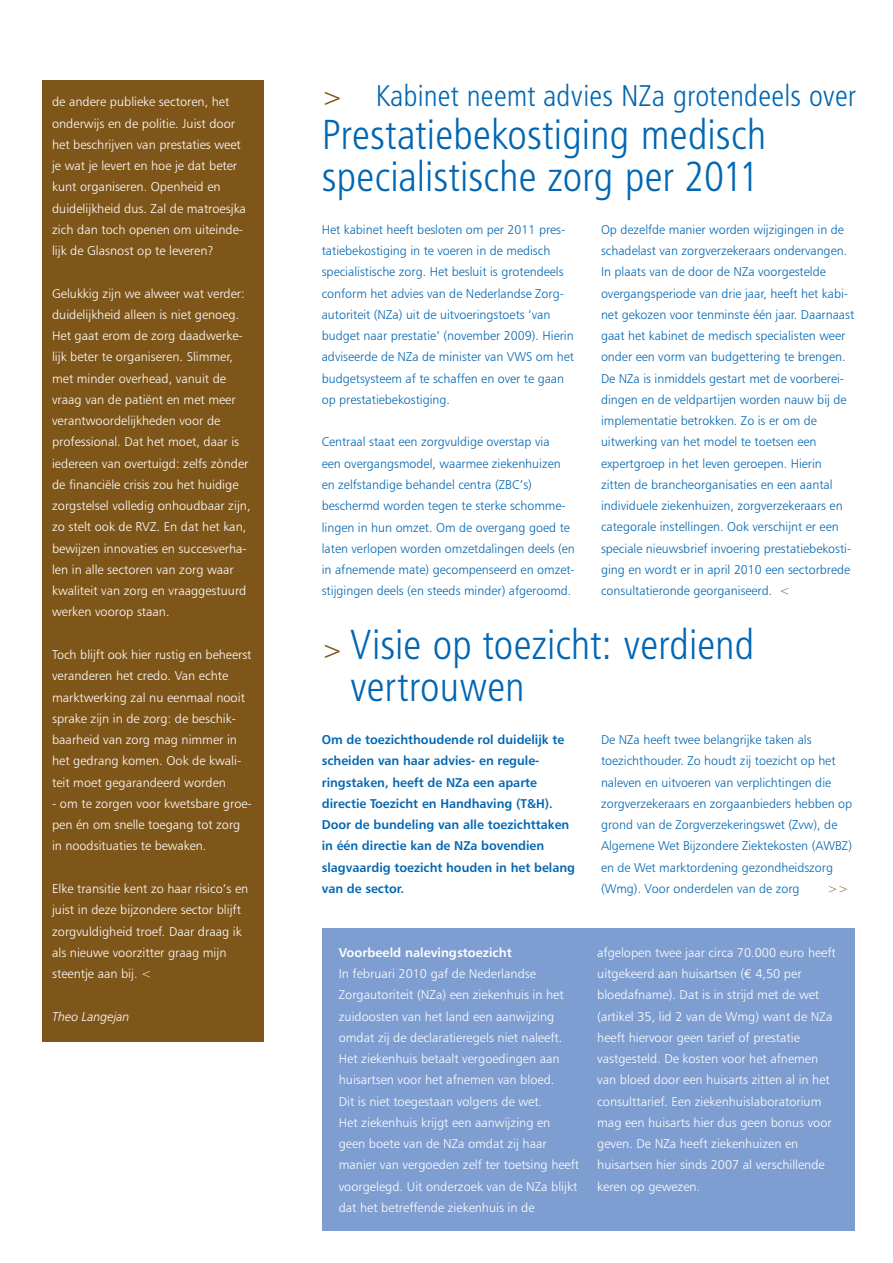
<style>
.page{position:relative;width:893px;height:1263px;background:#fff}
.page>*{position:absolute;margin:0;border:0;box-sizing:border-box;transform-origin:0 0}
.t1{font:42px/42px "Humanist 777 BT Light Condensed B";letter-spacing:.005em;color:#0166b3}
.t2{font:30px "Humanist 777 BT Light Condensed B";letter-spacing:.005em;color:#0166b3}
.t3{font:12.75px/21.3px "Humanist 777 BT Light B";color:#fff}
.t4{font:12.75px/21.3px "Humanist 777 BT Light B";color:#0166b3}
.t5{font:12.75px/21.3px "Humanist 777 BT Bold B";color:#0166b3}
.t6{font:12.75px "Humanist 777 BT Bold B";color:#fff}
.t7{font:12.75px "Humanist 777 BT Light Italic B";color:#fff}
.t8{font:12.75px "Humanist 777 BT Light B";color:#7f5619}
.s1{font-family:"Humanist 777 BT Roman Condensed B";font-size:25.5px;color:#7f5619}
.s2{color:#7f5619}
.s3{font-family:"Euro Mono"}
</style>
<div class="page">
<div style="left:322px;top:928px;width:533px;height:302px;background:#7e9ed2"></div>
<div style="left:43px;top:81px;width:221px;height:961px;background:#7f5619"></div>
<p class="t3" style="left:52px;top:91px;width:195px">de andere publieke sectoren, het onderwijs en de politie. Juist door het beschrijven van prestaties weet je wat je levert en hoe je dat beter kunt organiseren. Openheid en duidelijkheid dus. Zal de matroesjka zich dan toch openen om uiteinde&shy;lijk de Glasnost op te leveren?</p>
<p class="t3" style="left:52px;top:282px;width:200px">Gelukkig zijn we alweer wat verder: duidelijkheid alleen is niet genoeg.<br>Het gaat erom de zorg daadwerke&shy;lijk beter te organiseren. Slimmer, met minder overhead, vanuit de vraag van de patiënt en met meer verantwoordelijkheden voor de professional. Dat het moet, daar is iedereen van overtuigd: zelfs zònder de financiële crisis zou het huidige zorgstelsel volledig onhoudbaar zijn, zo stelt ook de RVZ. En dat het kan, bewijzen innovaties en succesverha&shy;len in alle sectoren van zorg waar kwaliteit van zorg en vraaggestuurd werken voorop staan.</p>
<p class="t3" style="left:52px;top:644px;width:201px">Toch blijft ook hier rustig en beheerst veranderen het credo. Van echte marktwerking zal nu eenmaal nooit sprake zijn in de zorg: de beschik&shy;baarheid van zorg mag nimmer in het gedrang komen. Ook de kwali&shy;teit moet gegarandeerd worden</p>
<p class="t3" style="left:52px;top:793px;width:201px">- om te zorgen voor kwetsbare groe&shy;pen én om snelle toegang tot zorg in noodsituaties te bewaken.</p>
<p class="t3" style="left:52px;top:878px;width:198px">Elke transitie kent zo haar risico’s en juist in deze bijzondere sector blijft zorgvuldigheid troef. Daar draag ik als nieuwe voorzitter graag mijn steentje aan bij. &lt;</p>
<p class="t7" style="left:52px;top:1008px;width:79px">Theo Langejan</p>
<h2 class="t2" style="left:322px;top:77px;width:535px"><span class="s1">&gt;</span> Kabinet neemt advies NZa grotendeels over</h2>
<h1 class="t1" style="left:322px;top:113px;width:446px">Prestatiebekostiging medisch specialistische zorg per 2011</h1>
<p class="t4" style="left:322px;top:219px;width:254px">Het kabinet heeft besloten om per 2011 pres&shy;tatiebekostiging in te voeren in de medisch specialistische zorg. Het besluit is grotendeels conform het advies van de Nederlandse Zorg&shy;autoriteit (NZa) uit de uitvoeringstoets ‘van budget naar prestatie’ (november 2009). Hierin adviseerde de NZa de minister van VWS om het budgetsysteem af te schaffen en over te gaan op prestatiebekostiging.</p>
<p class="t4" style="left:322px;top:431px;width:255px">Centraal staat een zorgvuldige overstap via<br>een overgangsmodel, waarmee ziekenhuizen en zelfstandige behandel centra (ZBC’s) beschermd worden tegen te sterke schomme&shy;lingen in hun omzet. Om de overgang goed te laten verlopen worden omzetdalingen deels (en in afnemende mate) gecompenseerd en omzet&shy;stijgingen deels (en steeds minder) afgeroomd.</p>
<p class="t4" style="left:601px;top:219px;width:255px">Op dezelfde manier worden wijzigingen in de schadelast van zorgverzekeraars ondervangen.<br>In plaats van de door de NZa voorgestelde overgangsperiode van drie jaar, heeft het kabi&shy;net gekozen voor tenminste één jaar. Daarnaast gaat het kabinet de medisch specialisten weer onder een vorm van budgettering te brengen.<br>De NZa is inmiddels gestart met de voorberei&shy;dingen en de veldpartijen worden nauw bij de implementatie betrokken. Zo is er om de uitwerking van het model te toetsen een expertgroep in het leven geroepen. Hierin zitten de brancheorganisaties en een aantal individuele ziekenhuizen, zorgverzekeraars en categorale instellingen. Ook verschijnt er een speciale nieuwsbrief invoering prestatiebekosti&shy;ging en wordt er in april 2010 een sectorbrede consultatieronde georganiseerd. <span class="s2">&lt;</span></p>
<h1 class="t1" style="left:350px;top:623px;width:406px;text-indent:-28px"><span class="s1">&gt;</span> Visie op toezicht: verdiend vertrouwen</h1>
<p class="t5" style="left:322px;top:729px;width:255px">Om de toezichthoudende rol duidelijk te scheiden van haar advies- en regule&shy;ringstaken, heeft de NZa een aparte directie Toezicht en Handhaving (T&amp;H).<br>Door de bundeling van alle toezichttaken in één directie kan de NZa bovendien slagvaardig toezicht houden in het belang van de sector.</p>
<p class="t4" style="left:601px;top:729px;width:253px">De NZa heeft twee belangrijke taken als toezichthouder. Zo houdt zij toezicht op het naleven en uitvoeren van verplichtingen die zorgverzekeraars en zorgaanbieders hebben op grond van de Zorgverzekeringswet (Zvw), de Algemene Wet Bijzondere Ziektekosten (AWBZ) en de Wet marktordening gezondheidszorg (Wmg). Voor onderdelen van de zorg</p>
<p class="t8" style="left:828px;top:881px;width:22px">&gt;&gt;</p>
<p class="t6" style="left:339px;top:944px;width:175px">Voorbeeld nalevingstoezicht</p>
<p class="t3" style="left:339px;top:963px;width:242px">In februari 2010 gaf de Nederlandse Zorgautoriteit (NZa) een ziekenhuis in het zuidoosten van het land een aanwijzing omdat zij de declaratieregels niet naleeft.<br>Het ziekenhuis betaalt vergoedingen aan huisartsen voor het afnemen van bloed.<br>Dit is niet toegestaan volgens de wet.<br>Het ziekenhuis krijgt een aanwijzing en geen boete van de NZa omdat zij haar manier van vergoeden zelf ter toetsing heeft voorgelegd. Uit onderzoek van de NZa blijkt dat het betreffende ziekenhuis in de</p>
<p class="t3" style="left:597px;top:941px;width:240px">afgelopen twee jaar circa 70.000 euro heeft uitgekeerd aan huisartsen (<span class="s3">€</span> 4,50 per bloedafname). Dat is in strijd met de wet (artikel 35, lid 2 van de Wmg) want de NZa heeft hiervoor geen tarief of prestatie vastgesteld. De kosten voor het afnemen van bloed door een huisarts zitten al in het consulttarief. Een ziekenhuislaboratorium mag een huisarts hier dus geen bonus voor geven. De NZa heeft ziekenhuizen en huisartsen hier sinds 2007 al verschillende keren op gewezen.</p>
</div>
